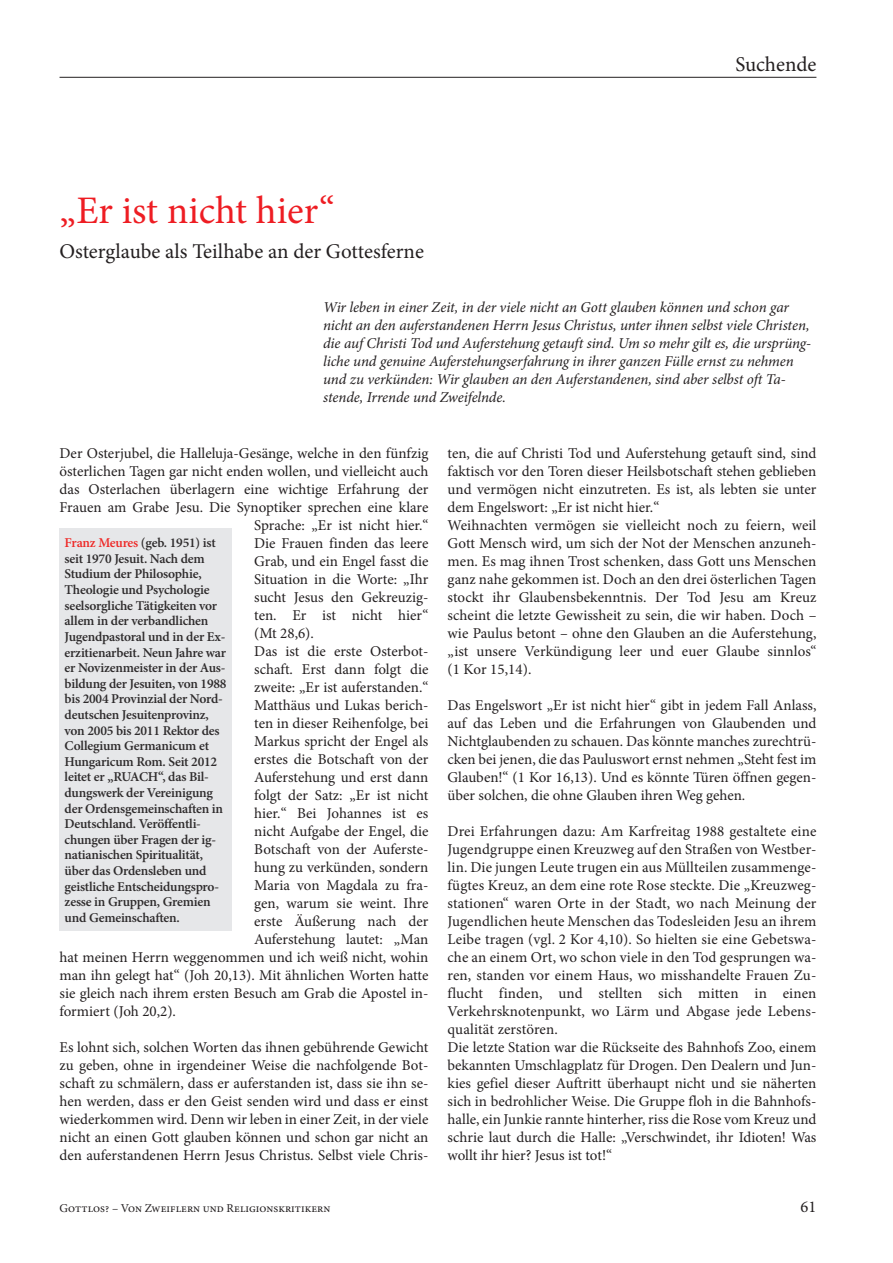
<style>
.page{position:relative;width:893px;height:1263px;background:#fff}
.page>*{position:absolute;margin:0;border:0;box-sizing:border-box;transform-origin:0 0}
.t1{font:39px "Minion Pro";color:#ee1d23}
.t2{font:21px "Minion Pro";letter-spacing:-.005em;color:#231f20}
.t3{font:16.5px "Minion Pro";color:#231f20}
.t4{font:15px/18px "Minion Pro";color:#231f20;text-align:justify}
.t5{font:italic 15px/18px "Minion Pro";letter-spacing:-.005em;color:#231f20}
.t6{font:600 13.5px/15.6px "Minion Pro";letter-spacing:-.015em;color:#2e2b2c}
.t7{font:12px "Minion Pro";color:#231f20}
.s1{color:#ee2927}
</style>
<div class="page">
<hr style="left:60px;top:77px;width:756px;height:1px;background:#231f20">
<div style="left:60px;top:528px;width:172px;height:403px;background:#e6e7e9"></div>
<h2 class="t2" style="left:735px;top:50px;width:83px">Suchende</h2>
<h1 class="t1" style="left:60px;top:184px;width:277px">„Er ist nicht hier“</h1>
<h2 class="t2" style="left:60px;top:237px;width:366px">Osterglaube als Teilhabe an der Gottesferne</h2>
<p class="t5" style="left:323px;top:298px;width:490px">Wir leben in einer Zeit, in der viele nicht an Gott glauben können und schon gar nicht an den auferstandenen Herrn Jesus Christus, unter ihnen selbst viele Christen, die auf Christi Tod und Auferstehung getauft sind. Um so mehr gilt es, die ursprüng&shy;liche und genuine Auferstehungserfahrung in ihrer ganzen Fülle ernst zu nehmen und zu verkünden: Wir glauben an den Auferstandenen, sind aber selbst oft Ta&shy;stende, Irrende und Zweifelnde.</p>
<p class="t4" style="left:60px;top:444px;width:370px">Der Osterjubel, die Halleluja-Gesänge, welche in den fünfzig</p>
<p class="t4" style="left:60px;top:462px;width:370px">österlichen Tagen gar nicht enden wollen, und vielleicht auch</p>
<p class="t4" style="left:60px;top:480px;width:370px">das Osterlachen überlagern eine wichtige Erfahrung der</p>
<p class="t4" style="left:60px;top:498px;width:370px">Frauen am Grabe Jesu. Die Synoptiker sprechen eine klare</p>
<p class="t4" style="left:254px;top:516px;width:176px">Sprache: „Er ist nicht hier.“</p>
<p class="t4" style="left:254px;top:534px;width:176px">Die Frauen finden das leere</p>
<p class="t4" style="left:254px;top:552px;width:176px">Grab, und ein Engel fasst die</p>
<p class="t4" style="left:254px;top:570px;width:176px">Situation in die Worte: „Ihr</p>
<p class="t4" style="left:254px;top:588px;width:176px">sucht Jesus den Gekreuzig-</p>
<p class="t4" style="left:254px;top:606px;width:176px">ten. Er ist nicht hier“</p>
<p class="t4" style="left:254px;top:624px;width:61px">(Mt 28,6).</p>
<p class="t4" style="left:254px;top:642px;width:176px">Das ist die erste Osterbot-</p>
<p class="t4" style="left:254px;top:660px;width:176px">schaft. Erst dann folgt die</p>
<p class="t4" style="left:254px;top:678px;width:176px">zweite: „Er ist auferstanden.“</p>
<p class="t4" style="left:254px;top:696px;width:176px">Matthäus und Lukas berich-</p>
<p class="t4" style="left:254px;top:714px;width:176px">ten in dieser Reihenfolge, bei</p>
<p class="t4" style="left:254px;top:732px;width:176px">Markus spricht der Engel als</p>
<p class="t4" style="left:254px;top:750px;width:176px">erstes die Botschaft von der</p>
<p class="t4" style="left:254px;top:768px;width:176px">Auferstehung und erst dann</p>
<p class="t4" style="left:254px;top:786px;width:176px">folgt der Satz: „Er ist nicht</p>
<p class="t4" style="left:254px;top:804px;width:176px">hier.“ Bei Johannes ist es</p>
<p class="t4" style="left:254px;top:822px;width:176px">nicht Aufgabe der Engel, die</p>
<p class="t4" style="left:254px;top:840px;width:176px">Botschaft von der Auferste-</p>
<p class="t4" style="left:254px;top:858px;width:176px">hung zu verkünden, sondern</p>
<p class="t4" style="left:254px;top:876px;width:176px">Maria von Magdala zu fra-</p>
<p class="t4" style="left:254px;top:894px;width:176px">gen, warum sie weint. Ihre</p>
<p class="t4" style="left:254px;top:912px;width:176px">erste Äußerung nach der</p>
<p class="t4" style="left:254px;top:930px;width:176px">Auferstehung lautet: „Man</p>
<p class="t4" style="left:60px;top:948px;width:370px">hat meinen Herrn weggenommen und ich weiß nicht, wohin</p>
<p class="t4" style="left:60px;top:966px;width:370px">man ihn gelegt hat“ (Joh 20,13). Mit ähnlichen Worten hatte</p>
<p class="t4" style="left:60px;top:984px;width:370px">sie gleich nach ihrem ersten Besuch am Grab die Apostel in-</p>
<p class="t4" style="left:60px;top:1002px;width:118px">formiert (Joh 20,2).</p>
<p class="t4" style="left:60px;top:1038px;width:370px">Es lohnt sich, solchen Worten das ihnen gebührende Gewicht zu geben, ohne in irgendeiner Weise die nachfolgende Bot&shy;schaft zu schmälern, dass er auferstanden ist, dass sie ihn se&shy;hen werden, dass er den Geist senden wird und dass er einst wiederkommen wird. Denn wir leben in einer Zeit, in der viele nicht an einen Gott glauben können und schon gar nicht an den auferstandenen Herrn Jesus Christus. Selbst viele Chris-</p>
<p class="t6" style="left:65px;top:535px;width:163px"><span class="s1">Franz Meures</span> (geb. 1951) ist seit 1970 Jesuit. Nach dem<br>Studium der Philosophie,<br>Theologie und Psychologie seelsorgliche Tätigkeiten vor allem in der verbandlichen<br>Jugendpastoral und in der Ex&shy;erzitienarbeit. Neun Jahre war er Novizenmeister in der Aus&shy;bildung der Jesuiten, von 1988 bis 2004 Provinzial der Nord&shy;deutschen Jesuitenprovinz, von 2005 bis 2011 Rektor des<br>Collegium Germanicum et<br>Hungaricum Rom. Seit 2012 leitet er „RUACH“, das Bil&shy;dungswerk der Vereinigung der Ordensgemeinschaften in<br>Deutschland. Veröffentli&shy;chungen über Fragen der ig&shy;natianischen Spiritualität, über das Ordensleben und geistliche Entscheidungspro&shy;zesse in Gruppen, Gremien und Gemeinschaften.</p>
<p class="t4" style="left:448px;top:444px;width:370px;text-align:left">ten, die auf Christi Tod und Auferstehung getauft sind, sind faktisch vor den Toren dieser Heilsbotschaft stehen geblieben und vermögen nicht einzutreten. Es ist, als lebten sie unter dem Engelswort: „Er ist nicht hier.“<br>Weihnachten vermögen sie vielleicht noch zu feiern, weil Gott Mensch wird, um sich der Not der Menschen anzuneh&shy;men. Es mag ihnen Trost schenken, dass Gott uns Menschen ganz nahe gekommen ist. Doch an den drei österlichen Tagen stockt ihr Glaubensbekenntnis. Der Tod Jesu am Kreuz scheint die letzte Gewissheit zu sein, die wir haben. Doch – wie Paulus betont – ohne den Glauben an die Auferstehung, „ist unsere Verkündigung leer und euer Glaube sinnlos“ (1 Kor 15,14).</p>
<p class="t4" style="left:448px;top:696px;width:370px">Das Engelswort „Er ist nicht hier“ gibt in jedem Fall Anlass, auf das Leben und die Erfahrungen von Glaubenden und Nichtglaubenden zu schauen. Das könnte manches zurechtrü&shy;cken bei jenen, die das Pauluswort ernst nehmen „Steht fest im Glauben!“ (1 Kor 16,13). Und es könnte Türen öffnen gegen&shy;über solchen, die ohne Glauben ihren Weg gehen.</p>
<p class="t4" style="left:448px;top:822px;width:370px;text-align:left">Drei Erfahrungen dazu: Am Karfreitag 1988 gestaltete eine Jugendgruppe einen Kreuzweg auf den Straßen von Westber&shy;lin. Die jungen Leute trugen ein aus Müllteilen zusammenge&shy;fügtes Kreuz, an dem eine rote Rose steckte. Die „Kreuzweg&shy;stationen“ waren Orte in der Stadt, wo nach Meinung der Jugendlichen heute Menschen das Todesleiden Jesu an ihrem Leibe tragen (vgl. 2 Kor 4,10). So hielten sie eine Gebetswa&shy;che an einem Ort, wo schon viele in den Tod gesprungen wa&shy;ren, standen vor einem Haus, wo misshandelte Frauen Zu&shy;flucht finden, und stellten sich mitten in einen Verkehrsknotenpunkt, wo Lärm und Abgase jede Lebens&shy;qualität zerstören.<br>Die letzte Station war die Rückseite des Bahnhofs Zoo, einem bekannten Umschlagplatz für Drogen. Den Dealern und Jun&shy;kies gefiel dieser Auftritt überhaupt nicht und sie näherten sich in bedrohlicher Weise. Die Gruppe floh in die Bahnhofs&shy;halle, ein Junkie rannte hinterher, riss die Rose vom Kreuz und schrie laut durch die Halle: „Verschwindet, ihr Idioten! Was wollt ihr hier? Jesus ist tot!“</p>
<p class="t7" style="left:60px;top:1200px;width:272px">Gottlos? – Von Zweiflern und Religionskritikern</p>
<p class="t3" style="left:801px;top:1195px;width:17px">61</p>
</div>
